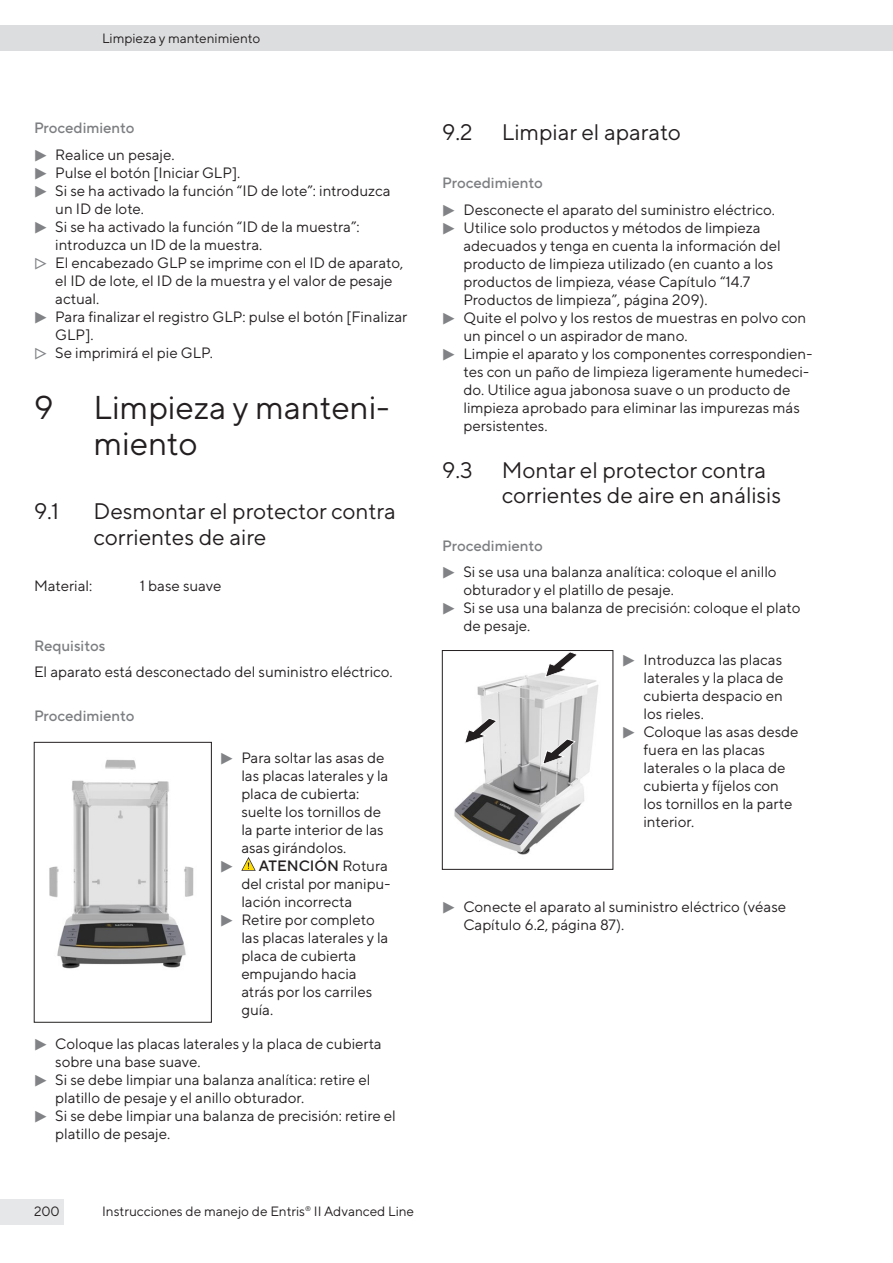
<style>
.page{position:relative;width:893px;height:1263px;background:#fff}
.page>*{position:absolute;margin:0;border:0;box-sizing:border-box;transform-origin:0 0}
.t1{font:33px/36px "TT Norms Pro";color:#231f20}
.t2{font:22.5px/25.5px "TT Norms Pro";color:#231f20}
.t3{font:15px/18px "TT Norms Pro";color:#231f20}
.t4{font:500 15px "TT Norms Pro";color:#7c7e81}
.t5{font:500 15px "TT Norms Pro";color:#231f20}
.t6{font:15px "PIK7";color:#808285}
.t7{font:13.5px "TT Norms Pro";color:#231f20}
.s1{font-weight:500;color:#7c7e81}
.s2{font-family:"PIK7";color:#808285}
.s3{font-weight:400}
</style>
<div class="page">
<div style="left:0;top:26px;width:893px;height:25px;background:#dcdddf"></div>
<div style="left:0;top:1199px;width:64px;height:26px;background:#e6e7e9"></div>
<img style="left:49px;top:759px;width:145px;height:210px">
<div style="left:34px;top:742px;width:178px;height:280px;border:1px solid #231f20"></div>
<svg style="left:241px;top:857px;width:15px;height:14px"></svg>
<img style="left:454px;top:674px;width:145px;height:181px">
<div style="left:442px;top:650px;width:171px;height:219px;border:1px solid #231f20"></div>
<svg style="left:535px;top:650px;width:49px;height:32px"></svg>
<svg style="left:532px;top:736px;width:49px;height:33px;background:#bdbdbd"></svg>
<svg style="left:454px;top:715px;width:49px;height:33px"></svg>
<p class="t7" style="left:102px;top:28px;width:160px">Limpieza y mantenimiento</p>
<p class="t3" style="left:34px;top:114px;width:140px;line-height:26.5px"><span class="s1">Procedimiento<br></span><span class="s2">t</span> Realice un pesaje.</p>
<p class="t3" style="left:34px;top:162px;width:206px"><span class="s2">t</span> Pulse el botón [Iniciar GLP].</p>
<p class="t3" style="left:34px;top:180px;width:358px"><span class="s2">t</span> Si se ha activado la función “ID de lote”: introduzca</p>
<p class="t3" style="left:55px;top:198px;width:89px">un ID de lote.</p>
<p class="t3" style="left:34px;top:216px;width:327px"><span class="s2">t</span> Si se ha activado la función “ID de la muestra”:</p>
<p class="t3" style="left:55px;top:234px;width:207px">introduzca un ID de la muestra.</p>
<p class="t3" style="left:34px;top:252px;width:371px"><span class="s2">y</span> El encabezado GLP se imprime con el ID de aparato,</p>
<p class="t3" style="left:55px;top:270px;width:339px">el ID de lote, el ID de la muestra y el valor de pesaje</p>
<p class="t3" style="left:55px;top:288px;width:44px">actual.</p>
<p class="t3" style="left:34px;top:306px;width:375px"><span class="s2">t</span> Para finalizar el registro GLP: pulse el botón [Finalizar</p>
<p class="t3" style="left:55px;top:324px;width:38px">GLP].</p>
<p class="t3" style="left:34px;top:342px;width:179px"><span class="s2">y</span> Se imprimirá el pie GLP.</p>
<h1 class="t1" style="left:94px;top:387px;width:297px;text-indent:-60px">9 Limpieza y manteni&shy;miento</h1>
<h2 class="t2" style="left:34px;top:497px;width:26px">9.1</h2>
<h2 class="t2" style="left:94px;top:497px;width:304px">Desmontar el protector contra corrientes de aire</h2>
<p class="t3" style="left:34px;top:576px;width:60px">Material:</p>
<p class="t3" style="left:140px;top:576px;width:83px">1 base suave</p>
<p class="t4" style="left:34px;top:635px;width:73px">Requisitos</p>
<p class="t3" style="left:34px;top:662px;width:358px">El aparato está desconectado del suministro eléctrico.</p>
<p class="t4" style="left:34px;top:705px;width:102px">Procedimiento</p>
<p class="t3" style="left:241px;top:747px;width:149px;text-indent:-21px"><span class="s2">t</span> Para soltar las asas de las placas laterales y la placa de cubierta: suelte los tornillos de la parte interior de las asas girándolos.</p>
<p class="t6" style="left:220px;top:860px;width:15px">t</p>
<p class="t5" style="left:259px;top:854px;width:131px">ATENCIÓN <span class="s3">Rotura</span></p>
<p class="t3" style="left:241px;top:873px;width:150px">del cristal por manipu-</p>
<p class="t3" style="left:241px;top:891px;width:112px">lación incorrecta</p>
<p class="t3" style="left:220px;top:909px;width:156px"><span class="s2">t</span> Retire por completo</p>
<p class="t3" style="left:241px;top:927px;width:149px">las placas laterales y la</p>
<p class="t3" style="left:241px;top:945px;width:116px">placa de cubierta</p>
<p class="t3" style="left:241px;top:963px;width:117px">empujando hacia</p>
<p class="t3" style="left:241px;top:981px;width:132px">atrás por los carriles</p>
<p class="t3" style="left:241px;top:999px;width:32px">guía.</p>
<p class="t3" style="left:34px;top:1033px;width:349px"><span class="s2">t</span> Coloque las placas laterales y la placa de cubierta</p>
<p class="t3" style="left:55px;top:1051px;width:145px">sobre una base suave.</p>
<p class="t3" style="left:34px;top:1069px;width:338px"><span class="s2">t</span> Si se debe limpiar una balanza analítica: retire el</p>
<p class="t3" style="left:55px;top:1087px;width:249px">platillo de pesaje y el anillo obturador.</p>
<p class="t3" style="left:34px;top:1105px;width:363px"><span class="s2">t</span> Si se debe limpiar una balanza de precisión: retire el</p>
<p class="t3" style="left:55px;top:1123px;width:115px">platillo de pesaje.</p>
<p class="t7" style="left:34px;top:1202px;width:27px">200</p>
<p class="t7" style="left:102px;top:1202px;width:314px">Instrucciones de manejo de Entris<sup>®</sup> II Advanced Line</p>
<h2 class="t2" style="left:442px;top:118px;width:32px">9.2</h2>
<h2 class="t2" style="left:502px;top:118px;width:181px">Limpiar el aparato</h2>
<p class="t3" style="left:442px;top:169px;width:332px;line-height:26.5px"><span class="s1">Procedimiento<br></span><span class="s2">t</span> Desconecte el aparato del suministro eléctrico.</p>
<p class="t3" style="left:442px;top:217px;width:320px"><span class="s2">t</span> Utilice solo productos y métodos de limpieza</p>
<p class="t3" style="left:463px;top:235px;width:319px">adecuados y tenga en cuenta la información del</p>
<p class="t3" style="left:463px;top:253px;width:311px">producto de limpieza utilizado (en cuanto a los</p>
<p class="t3" style="left:463px;top:271px;width:288px">productos de limpieza, véase Capítulo “14.7</p>
<p class="t3" style="left:463px;top:289px;width:246px">Productos de limpieza”, página 209).</p>
<p class="t3" style="left:442px;top:307px;width:366px"><span class="s2">t</span> Quite el polvo y los restos de muestras en polvo con</p>
<p class="t3" style="left:463px;top:325px;width:224px">un pincel o un aspirador de mano.</p>
<p class="t3" style="left:442px;top:343px;width:372px"><span class="s2">t</span> Limpie el aparato y los componentes correspondien-</p>
<p class="t3" style="left:463px;top:361px;width:347px">tes con un paño de limpieza ligeramente humedeci-</p>
<p class="t3" style="left:463px;top:379px;width:329px">do. Utilice agua jabonosa suave o un producto de</p>
<p class="t3" style="left:463px;top:397px;width:338px">limpieza aprobado para eliminar las impurezas más</p>
<p class="t3" style="left:463px;top:415px;width:84px">persistentes.</p>
<h2 class="t2" style="left:442px;top:455px;width:32px">9.3</h2>
<h2 class="t2" style="left:502px;top:455px;width:281px">Montar el protector contra corrientes de aire en análisis</h2>
<p class="t3" style="left:442px;top:531px;width:336px;line-height:26.5px"><span class="s1">Procedimiento<br></span><span class="s2">t</span> Si se usa una balanza analítica: coloque el anillo</p>
<p class="t3" style="left:463px;top:580px;width:210px">obturador y el platillo de pesaje.</p>
<p class="t3" style="left:442px;top:598px;width:360px"><span class="s2">t</span> Si se usa una balanza de precisión: coloque el plato</p>
<p class="t3" style="left:463px;top:616px;width:67px">de pesaje.</p>
<p class="t3" style="left:622px;top:649px;width:161px"><span class="s2">t</span> Introduzca las placas</p>
<p class="t3" style="left:643px;top:667px;width:142px">laterales y la placa de</p>
<p class="t3" style="left:643px;top:685px;width:141px">cubierta despacio en</p>
<p class="t3" style="left:643px;top:703px;width:60px">los rieles.</p>
<p class="t3" style="left:622px;top:721px;width:178px"><span class="s2">t</span> Coloque las asas desde</p>
<p class="t3" style="left:643px;top:739px;width:123px">fuera en las placas</p>
<p class="t3" style="left:643px;top:757px;width:144px">laterales o la placa de</p>
<p class="t3" style="left:643px;top:775px;width:137px">cubierta y fíjelos con</p>
<p class="t3" style="left:643px;top:793px;width:150px">los tornillos en la parte</p>
<p class="t3" style="left:643px;top:811px;width:50px">interior.</p>
<p class="t3" style="left:463px;top:897px;width:324px;text-indent:-21px"><span class="s2">t</span> Conecte el aparato al suministro eléctrico (véase<br>Capítulo 6.2, página 87).</p>
</div>
